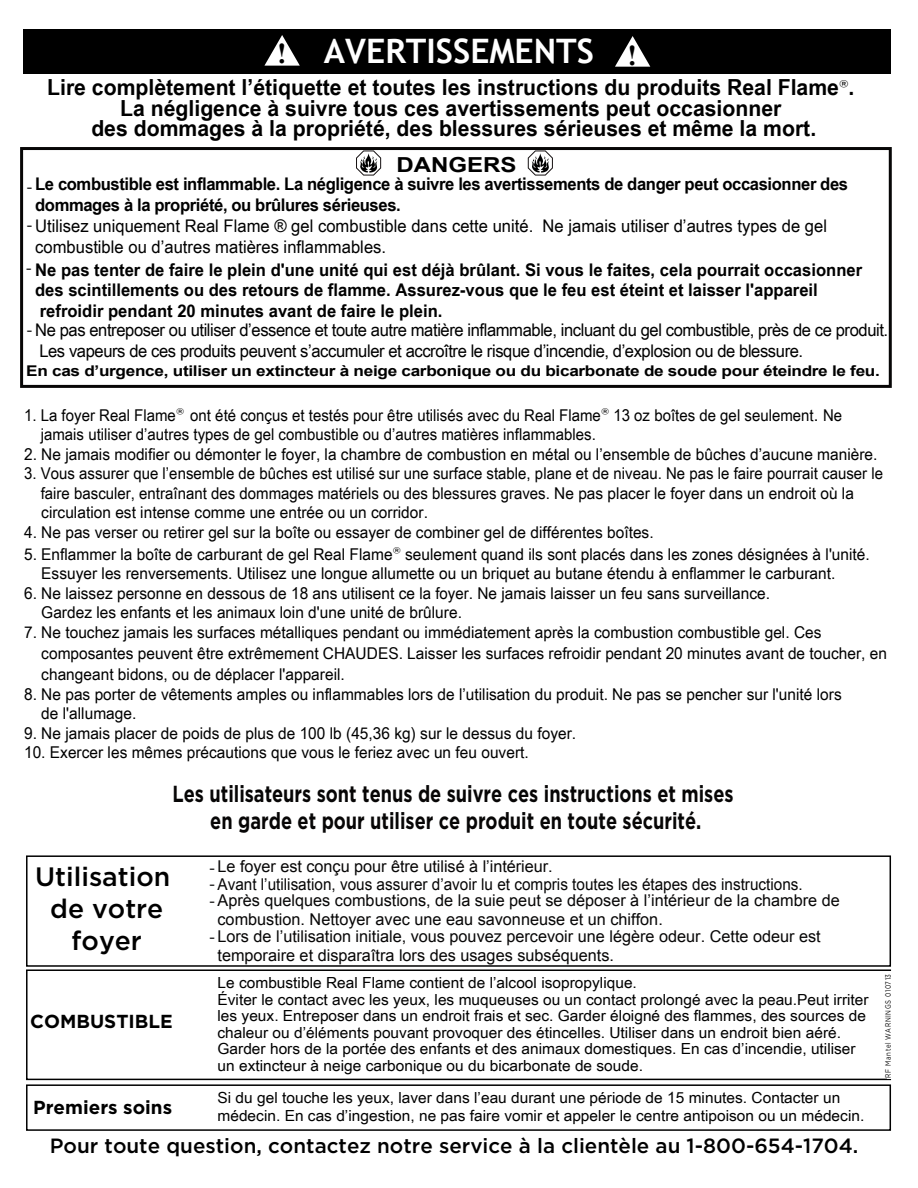
<style>
.page{position:relative;width:918px;height:1188px;background:#fff}
.page>*{position:absolute;margin:0;border:0;box-sizing:border-box;transform-origin:0 0}
.t1{font:700 33.75px "Trebuchet MS";color:#fff}
.t2{font:500 26.55px/32px "Gotham";color:#000;text-align:center}
.t3{font:700 26.25px "Times New Roman";color:#000}
.t4{font:700 23.25px/27px "Gotham";color:#070606;text-align:center;scale:.78 1}
.t5{font:700 22.2px/20.7px "Arial Narrow";color:#000;text-align:center;scale:1.17 1}
.t6{font:700 20.7px "Arial";color:#000;scale:1.16 1}
.t7{font:500 20.55px "Gotham";color:#000}
.t8{font:700 18.9px "Gotham";color:#000}
.t9{font:17.7px "Myriad Pro";color:#000}
.t10{font:700 17.4px/20.9px "Arial Narrow";color:#000;scale:1.16 1}
.t11{font:17.4px/20.9px "Arial Narrow";letter-spacing:-.02em;color:#000;scale:1.16 1}
.t12{font:17.4px/20.9px "Arial Narrow";color:#000;scale:1.16 1}
.t13{font:700 17.4px/20.9px "Arial Narrow";letter-spacing:-.02em;color:#000;scale:1.16 1}
.t14{font:16.2px/19.5px "Arial Narrow";color:#000;scale:1.16 1}
.t15{font:16.2px/19.5px "Arial Narrow";color:#000;scale:1.13 1}
.t16{font:16.2px/19.5px "Arial";color:#070606}
.t17{font:15.3px/16.5px "Arial Narrow";color:#000;scale:1.24 1}
.t18{font:700 14.7px "Arial";letter-spacing:-.015em;color:#000;scale:1.16 1}
.t19{font:7.8px "Gotham";letter-spacing:.1em;color:#000;scale:.78 1}
.s1{font-family:"Times New Roman";font-size:28.65px;color:#000}
.s2{font-family:"Gotham";font-weight:400;font-size:21px}
.s3{font-size:28.65px}
.s4{font-family:"Myriad Pro";font-size:17.7px}
.s5{font-family:"Myriad Pro";font-weight:400;font-size:17.7px}
.s6{font-family:"Gotham";font-size:18px}
.s7{font-size:17.4px}
.s8{font-family:"Myriad Pro";font-size:17.7px;color:#000}
</style>
<div class="page">
<div style="left:23px;top:29px;width:867px;height:44px;background:#000"></div>
<svg style="left:615px;top:36px;width:35px;height:31px"></svg>
<svg style="left:264px;top:35px;width:36px;height:31px"></svg>
<div style="left:26px;top:855px;width:865px;height:112px;border:2px solid #000"></div>
<div style="left:26px;top:969px;width:865px;height:111px;border:2px solid #000"></div>
<div style="left:26px;top:1084px;width:865px;height:47px;border:2px solid #000"></div>
<div style="left:20px;top:147px;width:872px;height:241px;border:3px solid #070606"></div>
<svg style="left:528px;top:150px;width:25px;height:26px"></svg>
<svg style="left:356px;top:150px;width:25px;height:26px"></svg>
<div style="left:887px;top:971px;width:16px;height:108px;background:#fff"></div>
<h1 class="t1" style="left:277px;top:30px;width:318px"><span class="s1">!</span> AVERTISSEMENTS</h1>
<h3 class="t5" style="left:47px;top:76px;width:692px">Lire complètement l’étiquette et toutes les instructions du produits Real Flame<span class="s2">®</span>.<br>La négligence à suivre tous ces avertissements peut occasionner<br>des dommages à la propriété, des blessures sérieuses et même la mort.</h3>
<h3 class="t3" style="left:597px;top:38px;width:41px">! <span class="s3">!</span></h3>
<p class="t6" style="left:396px;top:151px;width:105px">DANGERS</p>
<p class="t13" style="left:35px;top:172px;width:702px">Le combustible est inflammable. La négligence à suivre les avertissements de danger peut occasionner des dommages à la propriété, ou brûlures sérieuses.</p>
<p class="t9" style="left:27px;top:176px;width:7px">-</p>
<p class="t12" style="left:35px;top:215px;width:684px;text-indent:-8px"><span class="s4">-</span> Utilisez uniquement Real Flame ® gel combustible dans cette unité. Ne jamais utiliser d’autres types de gel combustible ou d’autres matières inflammables.</p>
<p class="t10" style="left:35px;top:258px;width:715px;text-indent:-9px"><span class="s5">-</span> Ne pas tenter de faire le plein d'une unité qui est déjà brûlant. Si vous le faites, cela pourrait occasionner des scintillements ou des retours de flamme. Assurez-vous que le feu est éteint et laisser l'appareil refroidir pendant 20 minutes avant de faire le plein.</p>
<p class="t11" style="left:39px;top:319px;width:733px;text-indent:-12px"><span class="s4">-</span> Ne pas entreposer ou utiliser d’essence et toute autre matière inflammable, incluant du gel combustible, près de ce produit.<br>Les vapeurs de ces produits peuvent s’accumuler et accroître le risque d’incendie, d’explosion ou de blessure.</p>
<p class="t18" style="left:26px;top:361px;width:737px">En cas d’urgence, utiliser un extincteur à neige carbonique ou du bicarbonate de soude pour éteindre le feu.</p>
<p class="t15" style="left:41px;top:405px;width:711px;text-indent:-17px">1. La foyer Real Flame<span class="s6">®</span> ont été conçus et testés pour être utilisés avec du Real Flame<span class="s6">®</span> 13 oz boîtes de gel seulement<span class="s7">.</span> Ne jamais utiliser d’autres types de gel combustible ou d’autres matières inflammables.</p>
<p class="t14" style="left:24px;top:444px;width:737px">2. Ne jamais modifier ou démonter le foyer, la chambre de combustion en métal ou l’ensemble de bûches d’aucune manière.</p>
<p class="t15" style="left:41px;top:463px;width:747px;text-indent:-17px">3. Vous assurer que l’ensemble de bûches est utilisé sur une surface stable, plane et de niveau. Ne pas le faire pourrait causer le faire basculer, entraînant des dommages matériels ou des blessures graves. Ne pas placer le foyer dans un endroit où la circulation est intense comme une entrée ou un corridor.</p>
<p class="t14" style="left:24px;top:522px;width:544px">4. Ne pas verser ou retirer gel sur la boîte ou essayer de combiner gel de différentes boîtes.</p>
<p class="t14" style="left:41px;top:544px;width:716px;text-indent:-17px">5. Enflammer la boîte de carburant de gel Real Flame<span class="s6">®</span> seulement quand ils sont placés dans les zones désignées à l'unité.<br>Essuyer les renversements. Utilisez une longue allumette ou un briquet au butane étendu à enflammer le carburant.</p>
<p class="t14" style="left:41px;top:583px;width:630px;text-indent:-17px">6. Ne laissez personne en dessous de 18 ans utilisent ce la foyer. Ne jamais laisser un feu sans surveillance.<br>Gardez les enfants et les animaux loin d'une unité de brûlure.</p>
<p class="t14" style="left:41px;top:621px;width:731px;line-height:21.3px;text-indent:-17px">7. Ne touchez jamais les surfaces métalliques pendant ou immédiatement après la combustion combustible gel. Ces composantes peuvent être extrêmement CHAUDES. Laisser les surfaces refroidir pendant 20 minutes avant de toucher, en changeant bidons, ou de déplacer l'appareil.</p>
<p class="t14" style="left:41px;top:684px;width:692px;text-indent:-17px">8. Ne pas porter de vêtements amples ou inflammables lors de l’utilisation du produit. Ne pas se pencher sur l'unité lors de l'allumage.</p>
<p class="t14" style="left:24px;top:723px;width:477px">9. Ne jamais placer de poids de plus de 100 lb (45,36 kg) sur le dessus du foyer.</p>
<p class="t14" style="left:24px;top:742px;width:437px">10. Exercer les mêmes précautions que vous le feriez avec un feu ouvert.</p>
<h3 class="t4" style="left:173px;top:780px;width:721px">Les utilisateurs sont tenus de suivre ces instructions et mises en garde et pour utiliser ce produit en toute sécurité.</h3>
<h2 class="t2" style="left:35px;top:860px;width:137px">Utilisation de votre foyer</h2>
<p class="t16" style="left:210px;top:858px;width:595px;line-height:18px"><span class="s8">-</span>Le foyer est conçu pour être utilisé à l’intérieur.<br><span class="s8">-</span>Avant l’utilisation, vous assurer d’avoir lu et compris toutes les étapes des instructions.</p>
<p class="t16" style="left:218px;top:891px;width:624px;text-indent:-8px"><span class="s8">-</span>Après quelques combustions, de la suie peut se déposer à l’intérieur de la chambre de combustion. Nettoyer avec une eau savonneuse et un chiffon.</p>
<p class="t16" style="left:217px;top:926px;width:605px;text-indent:-8px"><span class="s8">-</span>Lors de l’utilisation initiale, vous pouvez percevoir une légère odeur. Cette odeur est temporaire et disparaîtra lors des usages subséquents.</p>
<p class="t17" style="left:218px;top:974px;width:527px">Le combustible Real Flame contient de l’alcool isopropylique.<br>Éviter le contact avec les yeux, les muqueuses ou un contact prolongé avec la peau.Peut irriter les yeux. Entreposer dans un endroit frais et sec. Garder éloigné des flammes, des sources de chaleur ou d’éléments pouvant provoquer des étincelles. Utiliser dans un endroit bien aéré.<br>Garder hors de la portée des enfants et des animaux domestiques. En cas d’incendie, utiliser un extincteur à neige carbonique ou du bicarbonate de soude.</p>
<p class="t8" style="left:30px;top:1009px;width:144px">COMBUSTIBLE</p>
<p class="t8" style="left:33px;top:1095px;width:140px">Premiers soins</p>
<p class="t17" style="left:218px;top:1088px;width:523px;line-height:18.3px">Si du gel touche les yeux, laver dans l’eau durant une période de 15 minutes. Contacter un médecin. En cas d’ingestion, ne pas faire vomir et appeler le centre antipoison ou un médecin.</p>
<p class="t7" style="left:50px;top:1133px;width:810px">Pour toute question, contactez notre service à la clientèle au 1-800-654-1704.</p>
<p class="t19" style="left:883px;top:1078px;width:134px;rotate:-90deg">RF Mantel WARNINGS 010713</p>
</div>
